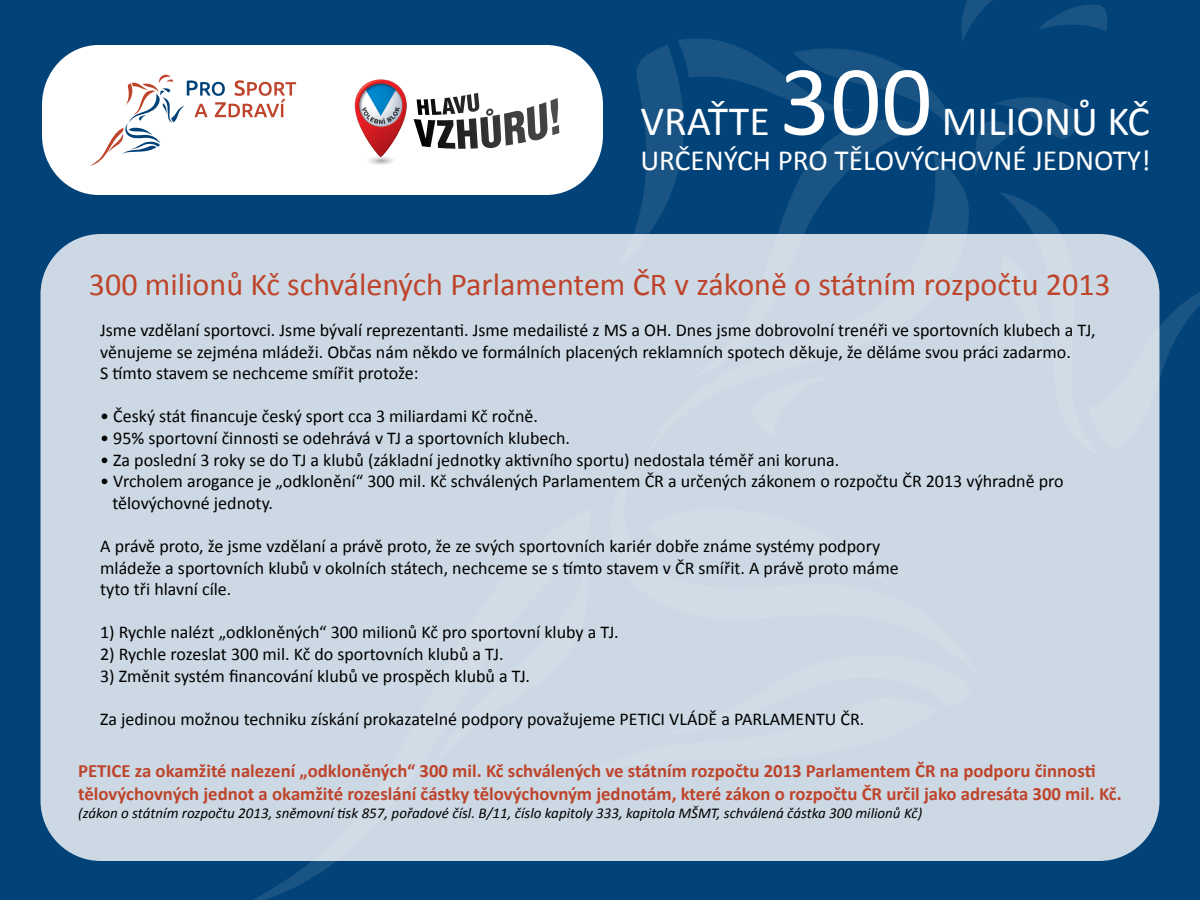
<style>
.page{position:relative;width:1200px;height:900px;background:#014278}
.page>*{position:absolute;margin:0;border:0;box-sizing:border-box;transform-origin:0 0}
.t1{font:100.65px "Calibri";color:#fff}
.t2{font:41.85px "Calibri";color:#fff}
.t3{font:32.1px "Calibri";color:#be442b}
.t4{font:29.4px "Calibri";color:#fff}
.t5{font:700 18.75px/22.5px "Calibri";color:#be442b}
.t6{font:18px/21.6px "Calibri";color:#000}
.t7{font:italic 15px "Calibri";color:#000}
</style>
<div class="page">
<svg style="left:253px;top:861px;width:83px;height:39px"></svg>
<svg style="left:634px;top:0;width:566px;height:376px"></svg>
<svg style="left:695px;top:109px;width:227px;height:125px"></svg>
<div style="left:40px;top:234px;width:1120px;height:627px;background:#ccd9e4;border-radius:60px"></div>
<div style="left:42px;top:45px;width:561px;height:150px;background:#fff;border-radius:58px"></div>
<svg style="left:90px;top:75px;width:206px;height:91px"></svg>
<svg style="left:355px;top:79px;width:52px;height:86px"></svg>
<svg style="left:414px;top:93px;width:145px;height:56px"></svg>
<h1 class="t1" style="left:779px;top:38px;width:155px">300</h1>
<h2 class="t2" style="left:942px;top:94px;width:210px">MILIONŮ KČ</h2>
<h3 class="t4" style="left:640px;top:141px;width:512px">URČENÝCH PRO TĚLOVÝCHOVNÉ JEDNOTY!</h3>
<h2 class="t2" style="left:640px;top:94px;width:131px">VRAŤTE</h2>
<h3 class="t3" style="left:89px;top:264px;width:1023px">300 milionů Kč schválených Parlamentem ČR v zákoně o státním rozpočtu 2013</h3>
<p class="t6" style="left:100px;top:319px;width:997px">Jsme vzdělaní sportovci. Jsme bývalí reprezentanti. Jsme medailisté z MS a OH. Dnes jsme dobrovolní trenéři ve sportovních klubech a TJ, věnujeme se zejména mládeži. Občas nám někdo ve formálních placených reklamních spotech děkuje, že děláme svou práci zadarmo.<br>S tímto stavem se nechceme smířit protože:</p>
<p class="t6" style="left:100px;top:406px;width:439px">• Český stát financuje český sport cca 3 miliardami Kč ročně.</p>
<p class="t6" style="left:100px;top:427px;width:471px">• 95% sportovní činnosti se odehrává v TJ a sportovních klubech.</p>
<p class="t6" style="left:100px;top:449px;width:741px">• Za poslední 3 roky se do TJ a klubů (základní jednotky aktivního sportu) nedostala téměř ani koruna.</p>
<p class="t6" style="left:112px;top:470px;width:953px;text-indent:-12px">• Vrcholem arogance je „odklonění“ 300 mil. Kč schválených Parlamentem ČR a určených zákonem o rozpočtu ČR 2013 výhradně pro tělovýchovné jednoty.</p>
<p class="t6" style="left:100px;top:535px;width:800px">A právě proto, že jsme vzdělaní a právě proto, že ze svých sportovních kariér dobře známe systémy podpory mládeže a sportovních klubů v okolních státech, nechceme se s tímto stavem v ČR smířit. A právě proto máme tyto tři hlavní cíle.</p>
<p class="t6" style="left:100px;top:622px;width:520px">1) Rychle nalézt „odkloněných“ 300 milionů Kč pro sportovní kluby a TJ.</p>
<p class="t6" style="left:100px;top:643px;width:405px">2) Rychle rozeslat 300 mil. Kč do sportovních klubů a TJ.</p>
<p class="t6" style="left:100px;top:665px;width:431px">3) Změnit systém financování klubů ve prospěch klubů a TJ.</p>
<p class="t6" style="left:100px;top:708px;width:766px">Za jedinou možnou techniku získání prokazatelné podpory považujeme PETICI VLÁDĚ a PARLAMENTU ČR.</p>
<p class="t5" style="left:78px;top:760px;width:1045px">PETICE za okamžité nalezení „odkloněných“ 300 mil. Kč schválených ve státním rozpočtu 2013 Parlamentem ČR na podporu činnosti tělovýchovných jednot a okamžité rozeslání částky tělovýchovným jednotám, které zákon o rozpočtu ČR určil jako adresáta 300 mil. Kč.</p>
<p class="t7" style="left:78px;top:802px;width:846px">(zákon o státním rozpočtu 2013, sněmovní tisk 857, pořadové čísl. B/11, číslo kapitoly 333, kapitola MŠMT, schválená částka 300 milionů Kč)</p>
</div>
